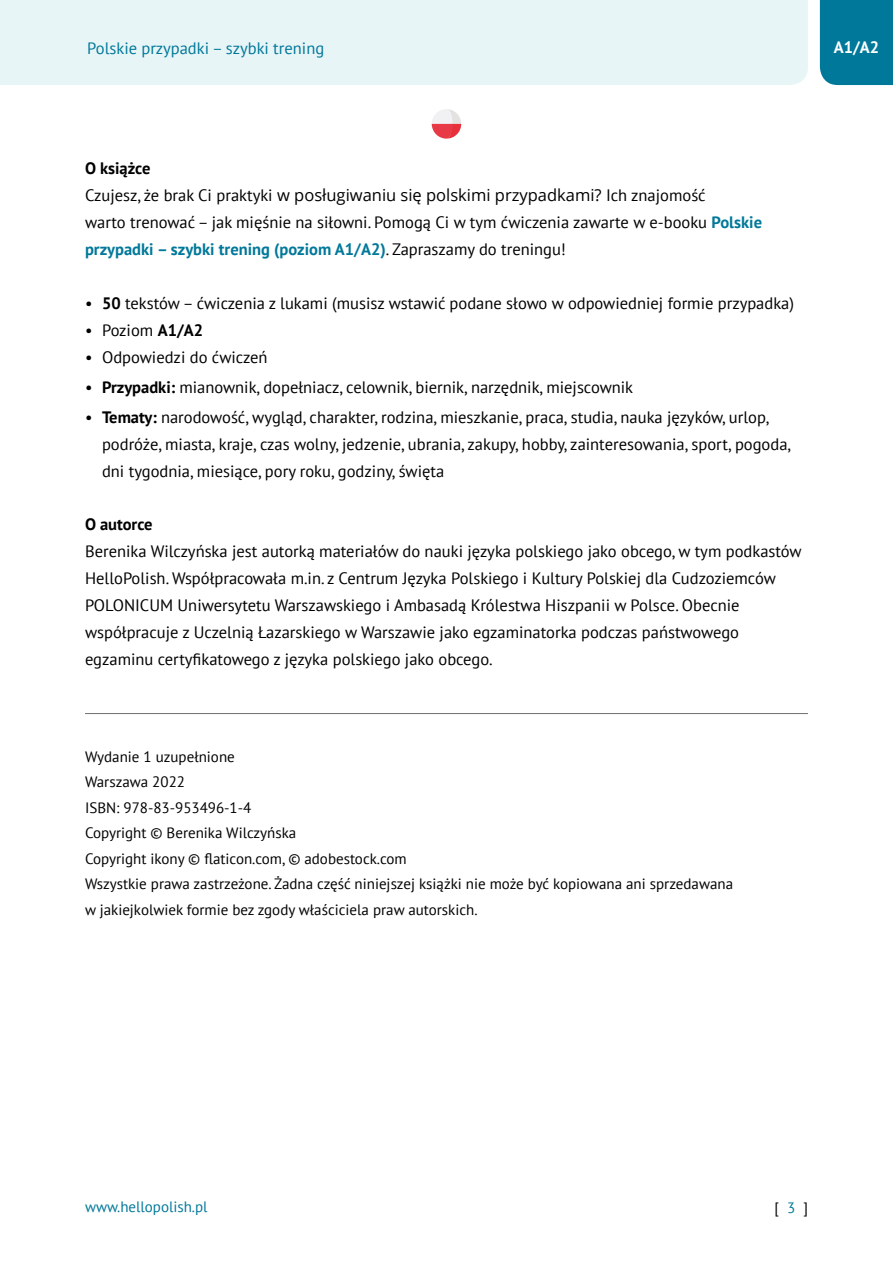
<style>
.page{position:relative;width:893px;height:1263px;background:#fff}
.page>*{position:absolute;margin:0;border:0;box-sizing:border-box;transform-origin:0 0}
.t1{font:16.5px/27px "PT Sans";color:#000}
.t2{font:16.5px "PT Sans";color:#007899}
.t3{font:700 16.5px "PT Sans";color:#000}
.t4{font:700 16.5px "PT Sans";color:#fff}
.t5{font:15px/25.5px "PT Sans";color:#000}
.t6{font:15px "PT Sans";color:#007899}
.s1{font-weight:700}
.s2{font-family:"Open Sans"}
.s3{font-weight:700;color:#007899}
.s4{color:#007899}
</style>
<div class="page">
<div style="left:0;top:0;width:808px;height:85px;background:#e8f5f7"></div>
<div style="left:820px;top:0;width:73px;height:85px;background:#007899"></div>
<hr style="left:85px;top:713px;width:723px;height:1px;background:#706f6f">
<svg style="left:432px;top:109px;width:29px;height:30px"></svg>
<p class="t2" style="left:87px;top:37px;width:238px">Polskie przypadki – szybki trening</p>
<p class="t4" style="left:834px;top:37px;width:47px">A1/A2</p>
<p class="t1" style="left:85px;top:154px;width:678px"><span class="s1">O książce<br></span>Czujesz, że brak Ci praktyki <span class="s2">w posługiwaniu się polskimi przypadkami?</span> Ich znajomość<br>warto trenować – jak mięśnie na siłowni. Pomogą Ci w tym ćwiczenia zawarte w e-booku <span class="s3">Polskie przypadki – szybki trening (poziom A1/A2)</span>. Zapraszamy do treningu!</p>
<p class="t1" style="left:85px;top:289px;width:710px">• <span class="s1">50</span> tekstów – ćwiczenia z lukami (musisz wstawić podane słowo w odpowiedniej formie przypadka)</p>
<p class="t1" style="left:85px;top:316px;width:120px">• Poziom <span class="s1">A1/A2</span></p>
<p class="t1" style="left:85px;top:343px;width:184px">• Odpowiedzi do ćwiczeń</p>
<p class="t1" style="left:85px;top:373px;width:550px">• <span class="s1">Przypadki:</span> mianownik, dopełniacz, celownik, biernik, narzędnik, miejscownik</p>
<p class="t1" style="left:102px;top:403px;width:691px;text-indent:-17px">• <span class="s1">Tematy:</span> narodowość, wygląd, charakter, rodzina, mieszkanie, praca, studia, nauka języków, urlop, podróże, miasta, kraje, czas wolny, jedzenie, ubrania, zakupy, hobby, zainteresowania, sport, pogoda, dni tygodnia, miesiące, pory roku, godziny, święta</p>
<p class="t3" style="left:85px;top:513px;width:69px">O autorce</p>
<p class="t1" style="left:85px;top:537px;width:718px">Berenika Wilczyńska jest autorką materiałów do nauki języka polskiego jako obcego, w tym podkastów HelloPolish. Współpracowała m.in. z Centrum Języka Polskiego i Kultury Polskiej dla Cudzoziemców POLONICUM Uniwersytetu Warszawskiego i Ambasadą Królestwa Hiszpanii w Polsce. Obecnie współpracuje z Uczelnią Łazarskiego w Warszawie jako egzaminatorka podczas państwowego egzaminu certyfikatowego z języka polskiego jako obcego.</p>
<p class="t5" style="left:85px;top:744px;width:650px">Wydanie 1 uzupełnione<br>Warszawa 2022<br>ISBN: 978-83-953496-1-4<br>Copyright © Berenika Wilczyńska<br>Copyright ikony © flaticon.com, © adobestock.com<br>Wszystkie prawa zastrzeżone. Żadna część niniejszej książki nie może być kopiowana ani sprzedawana w jakiejkolwiek formie bez zgody właściciela praw autorskich.</p>
<p class="t6" style="left:85px;top:1197px;width:124px">www.hellopolish.pl</p>
<p class="t5" style="left:775px;top:1195px;width:35px">[ <span class="s4">3</span> ]</p>
</div>
